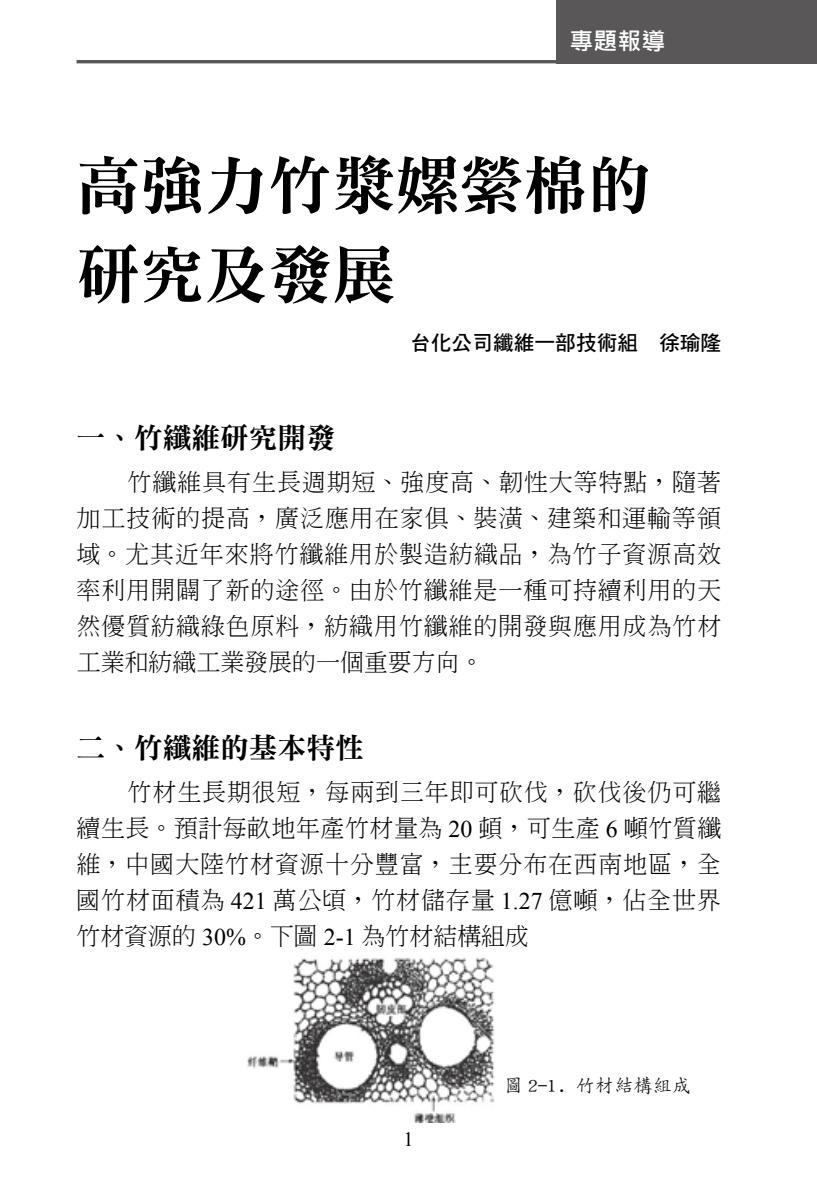
<style>
.page{position:relative;width:817px;height:1200px;background:#fff}
.page>*{position:absolute;margin:0;border:0;box-sizing:border-box;transform-origin:0 0}
.t1{font:63.68px/89.3px "DF Ming Std W9";color:#000}
.t2{font:28.8px "DF Ming Std W9";color:#000}
.t3{font:300 23.85px/35.8px "Adobe Ming Std";letter-spacing:.04em;color:#000;text-align:justify}
.t4{font:700 23.85px "Microsoft Jheng Hei";color:#fff}
.t5{font:20.7px "DF Hei Std W7";color:#000}
.t6{font:20.25px "Times New Roman";color:#000}
.t7{font:300 19.12px "AR Kai B5";color:#000}
.s1{font-family:"Times New Roman";font-weight:400}
</style>
<div class="page">
<div style="left:556px;top:0;width:260px;height:63px;background:#595757"></div>
<img style="left:246px;top:957px;width:249px;height:165px">
<hr style="left:77px;top:60px;width:644px;height:3px;background:#595757">
<p class="t4" style="left:569px;top:26px;width:97px">專題報導</p>
<h1 class="t1" style="left:77px;top:139px;width:576px">高強力竹漿嫘縈棉的研究及發展</h1>
<p class="t5" style="left:410px;top:331px;width:312px">台化公司纖維一部技術組　徐瑜隆</p>
<p class="t2" style="left:77px;top:421px;width:260px">一、竹纖維研究開發</p>
<p class="t3" style="left:76px;top:463px;width:646px;text-indent:51px">竹纖維具有生長週期短、強度高、韌性大等特點，隨著加工技術的提高，廣泛應用在家俱、裝潢、建築和運輸等領域。尤其近年來將竹纖維用於製造紡織品，為竹子資源高效率利用開闢了新的途徑。由於竹纖維是一種可持續利用的天然優質紡織綠色原料，紡織用竹纖維的開發與應用成為竹材工業和紡織工業發展的一個重要方向。</p>
<p class="t2" style="left:77px;top:731px;width:289px">二、竹纖維的基本特性</p>
<p class="t3" style="left:76px;top:773px;width:646px;text-indent:51px">竹材生長期很短，每兩到三年即可砍伐，砍伐後仍可繼續生長。預計每畝地年產竹材量為 <span class="s1">20</span> 頓，可生產 <span class="s1">6</span> 噸竹質纖維，中國大陸竹材資源十分豐富，主要分布在西南地區，全國竹材面積為 <span class="s1">421</span> 萬公頃，竹材儲存量 <span class="s1">1.27</span> 億噸，佔全世界竹材資源的 <span class="s1">30%</span>。下圖 <span class="s1">2-1</span> 為竹材結構組成</p>
<p class="t6" style="left:403px;top:1124px;width:12px">1</p>
<p class="t7" style="left:504px;top:1075px;width:188px">圖 2-1. 竹材結構組成</p>
</div>
